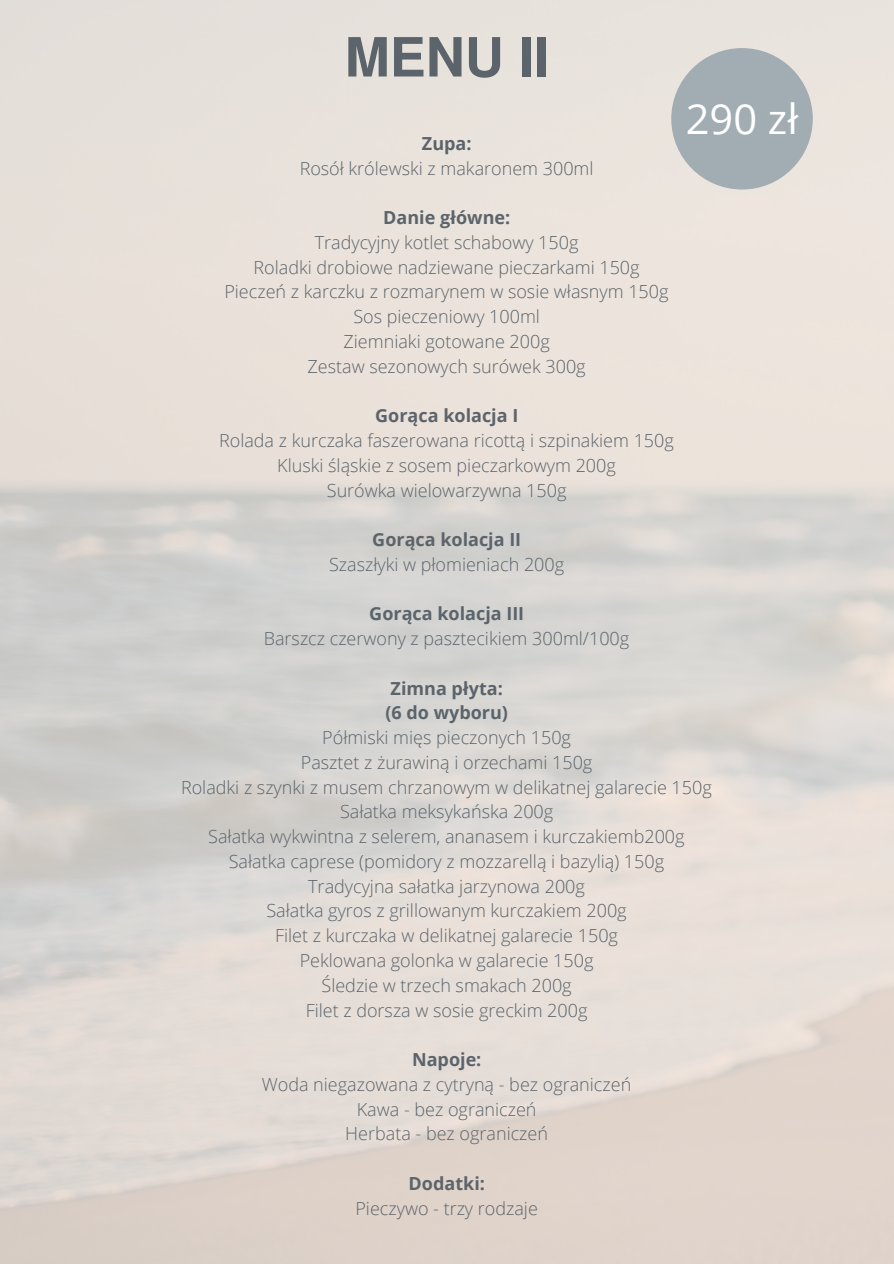
<style>
.page{position:relative;width:894px;height:1264px;background:#fff}
.page>*{position:absolute;margin:0;border:0;box-sizing:border-box;transform-origin:0 0}
.t1{font:700 54px "Ouhod";color:#5c646b}
.t2{font:41.55px "Open Sans";color:#fff}
.t3{font:300 18px "Open Sans";color:#5c646b}
.t4{font:700 18px "Open Sans";color:#5c646b}
</style>
<div class="page">
<div style="left:671px;top:48px;width:141px;height:141px;background:#a1adb3;border-radius:50%"></div>
<p class="t1" style="left:345px;top:13px;width:205px">MENU II</p>
<p class="t2" style="left:685px;top:89px;width:114px">290 zł</p>
<h1 class="t4" style="left:422px;top:131px;width:51px">Zupa:</h1>
<h2 class="t3" style="left:299px;top:155px;width:295px">Rosół królewski z makaronem 300ml</h2>
<p class="t4" style="left:383px;top:205px;width:128px">Danie główne:</p>
<p class="t3" style="left:315px;top:230px;width:265px">Tradycyjny kotlet schabowy 150g</p>
<p class="t3" style="left:253px;top:254px;width:387px">Roladki drobiowe nadziewane pieczarkami 150g</p>
<p class="t3" style="left:224px;top:279px;width:445px">Pieczeń z karczku z rozmarynem w sosie własnym 150g</p>
<p class="t3" style="left:353px;top:304px;width:188px">Sos pieczeniowy 100ml</p>
<p class="t3" style="left:343px;top:329px;width:208px">Ziemniaki gotowane 200g</p>
<p class="t3" style="left:307px;top:353px;width:279px">Zestaw sezonowych surówek 300g</p>
<p class="t4" style="left:375px;top:403px;width:144px">Gorąca kolacja I</p>
<p class="t3" style="left:219px;top:428px;width:456px">Rolada z kurczaka faszerowana ricottą i szpinakiem 150g</p>
<p class="t3" style="left:277px;top:452px;width:340px">Kluski śląskie z sosem pieczarkowym 200g</p>
<p class="t3" style="left:327px;top:477px;width:241px">Surówka wielowarzywna 150g</p>
<p class="t4" style="left:372px;top:527px;width:150px">Gorąca kolacja II</p>
<p class="t3" style="left:329px;top:551px;width:236px">Szaszłyki w płomieniach 200g</p>
<p class="t4" style="left:369px;top:601px;width:156px">Gorąca kolacja III</p>
<p class="t3" style="left:264px;top:626px;width:367px">Barszcz czerwony z pasztecikiem 300ml/100g</p>
<p class="t4" style="left:390px;top:675px;width:114px">Zimna płyta:</p>
<p class="t4" style="left:385px;top:700px;width:124px">(6 do wyboru)</p>
<p class="t3" style="left:322px;top:725px;width:250px">Półmiski mięs pieczonych 150g</p>
<p class="t3" style="left:301px;top:749px;width:293px">Pasztet z żurawiną i orzechami 150g</p>
<p class="t3" style="left:181px;top:774px;width:532px">Roladki z szynki z musem chrzanowym w delikatnej galarecie 150g</p>
<p class="t3" style="left:340px;top:799px;width:215px">Sałatka meksykańska 200g</p>
<p class="t3" style="left:208px;top:824px;width:477px">Sałatka wykwintna z selerem, ananasem i kurczakiemb200g</p>
<p class="t3" style="left:229px;top:848px;width:437px">Sałatka caprese (pomidory z mozzarellą i bazylią) 150g</p>
<p class="t3" style="left:308px;top:873px;width:278px">Tradycyjna sałatka jarzynowa 200g</p>
<p class="t3" style="left:266px;top:898px;width:361px">Sałatka gyros z grillowanym kurczakiem 200g</p>
<p class="t3" style="left:275px;top:923px;width:344px">Filet z kurczaka w delikatnej galarecie 150g</p>
<p class="t3" style="left:300px;top:947px;width:295px">Peklowana golonka w galarecie 150g</p>
<p class="t3" style="left:321px;top:972px;width:251px">Śledzie w trzech smakach 200g</p>
<p class="t3" style="left:305px;top:997px;width:283px">Filet z dorsza w sosie greckim 200g</p>
<p class="t4" style="left:412px;top:1046px;width:71px">Napoje:</p>
<p class="t3" style="left:262px;top:1071px;width:371px">Woda niegazowana z cytryną - bez ograniczeń</p>
<p class="t3" style="left:357px;top:1096px;width:181px">Kawa - bez ograniczeń</p>
<p class="t3" style="left:345px;top:1121px;width:204px">Herbata - bez ograniczeń</p>
<p class="t4" style="left:408px;top:1170px;width:78px">Dodatki:</p>
<p class="t3" style="left:355px;top:1195px;width:184px">Pieczywo - trzy rodzaje</p>
</div>
